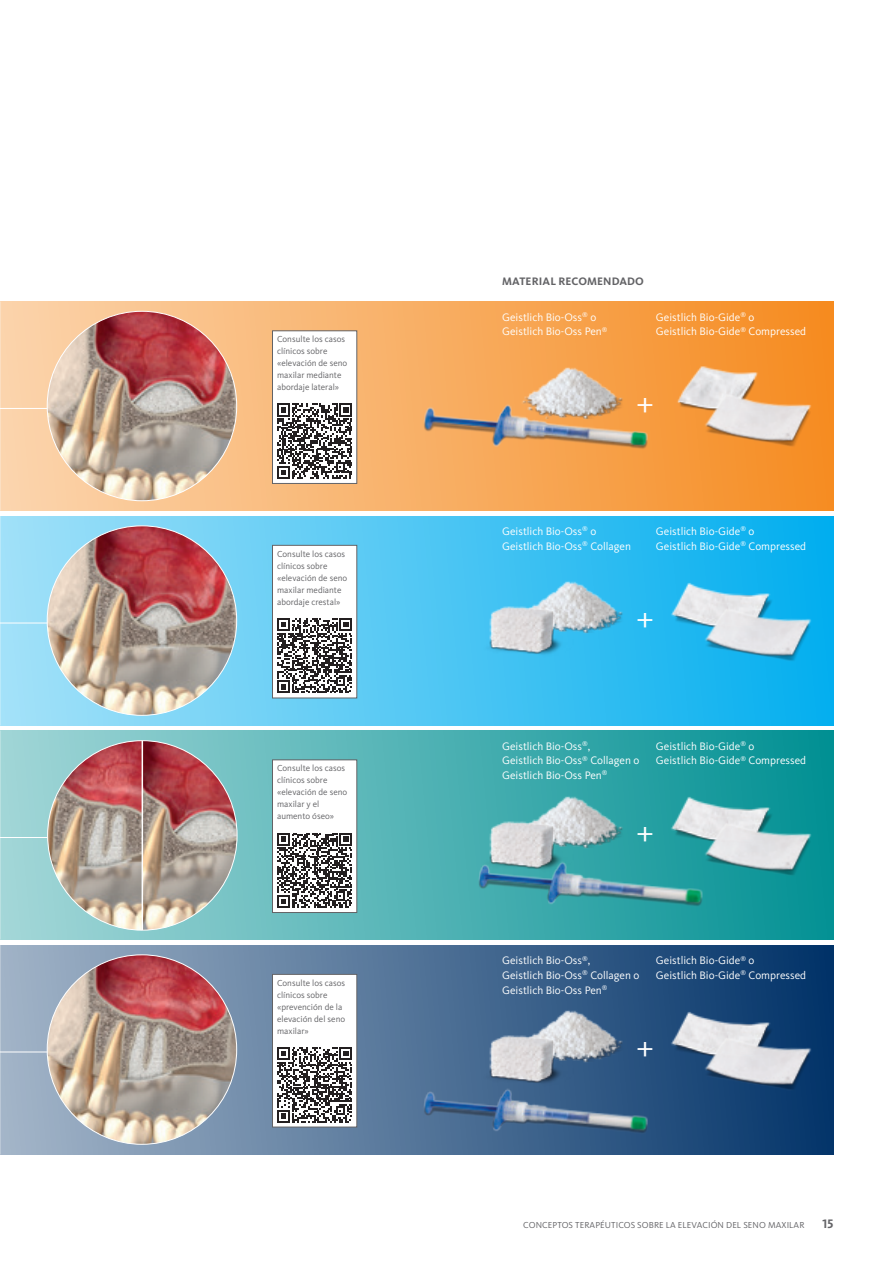
<style>
.page{position:relative;width:893px;height:1263px;background:#fff}
.page>*{position:absolute;margin:0;border:0;box-sizing:border-box;transform-origin:0 0}
.t1{font:30px "Kievit Pro";color:#fff}
.t2{font:700 12.75px "Kievit Pro";color:#636366}
.t3{font:11.25px/14.7px "Kievit Pro";color:#fff}
.t4{font:700 11.25px "Kievit Pro";letter-spacing:.01em;color:#636366}
.t5{font:9px/12px "Kievit Pro";color:#636366}
</style>
<div class="page">
<div style="left:0;top:301px;width:833px;height:210px;background:linear-gradient(to right,#fbd5af,#f68b20)"></div>
<div style="left:0;top:516px;width:833px;height:209px;background:linear-gradient(to right,#a5e2f8,#01aeef)"></div>
<div style="left:0;top:730px;width:833px;height:210px;background:linear-gradient(to right,#a4d7d8,#019093)"></div>
<div style="left:0;top:945px;width:833px;height:209px;background:linear-gradient(to right,#a5b6c9,#003268)"></div>
<div style="left:272px;top:331px;width:85px;height:152px;background:#fff"></div>
<div style="left:272px;top:330px;width:85px;height:154px;border:1px solid #636366"></div>
<div style="left:272px;top:545px;width:85px;height:153px;background:#fff"></div>
<div style="left:272px;top:545px;width:85px;height:153px;border:1px solid #636366"></div>
<div style="left:272px;top:760px;width:85px;height:152px;background:#fff"></div>
<div style="left:272px;top:759px;width:85px;height:154px;border:1px solid #636366"></div>
<div style="left:272px;top:974px;width:85px;height:153px;background:#fff"></div>
<div style="left:272px;top:974px;width:85px;height:153px;border:1px solid #636366"></div>
<img style="left:0;top:301px;width:1px;height:210px">
<img style="left:0;top:516px;width:1px;height:209px">
<img style="left:0;top:730px;width:1px;height:210px">
<img style="left:0;top:945px;width:1px;height:209px">
<hr style="left:0;top:408px;width:121px;height:1px;background:#fff">
<img style="left:47px;top:311px;width:190px;height:190px;border-radius:95px">
<hr style="left:0;top:623px;width:121px;height:1px;background:#fff">
<img style="left:47px;top:526px;width:190px;height:189px;border-radius:95px">
<hr style="left:0;top:837px;width:228px;height:1px;background:#fff">
<hr style="left:0;top:1051px;width:121px;height:1px;background:#fff">
<img style="left:47px;top:955px;width:190px;height:189px;border-radius:95px">
<img style="left:48px;top:741px;width:189px;height:189px">
<hr style="left:142px;top:741px;width:1px;height:189px;background:#fff">
<img style="left:664px;top:346px;width:106px;height:89px">
<img style="left:679px;top:361px;width:155px;height:120px">
<img style="left:519px;top:347px;width:119px;height:18px">
<img style="left:634px;top:558px;width:200px;height:94px">
<img style="left:679px;top:576px;width:155px;height:120px">
<img style="left:519px;top:561px;width:119px;height:90px">
<img style="left:474px;top:595px;width:107px;height:70px">
<img style="left:634px;top:772px;width:200px;height:51px">
<img style="left:679px;top:790px;width:155px;height:120px">
<img style="left:519px;top:776px;width:119px;height:47px">
<img style="left:474px;top:810px;width:107px;height:13px">
<img style="left:634px;top:987px;width:200px;height:94px">
<img style="left:679px;top:1005px;width:155px;height:120px">
<img style="left:519px;top:990px;width:119px;height:60px">
<img style="left:474px;top:1024px;width:107px;height:26px">
<img style="left:402px;top:365px;width:257px;height:93px">
<img style="left:402px;top:1050px;width:257px;height:93px">
<img style="left:457px;top:823px;width:257px;height:93px">
<svg style="left:277px;top:618px;width:75px;height:75px"></svg>
<svg style="left:277px;top:833px;width:75px;height:75px"></svg>
<svg style="left:277px;top:1047px;width:75px;height:75px"></svg>
<svg style="left:277px;top:404px;width:75px;height:75px"></svg>
<p class="t5" style="left:277px;top:333px;width:72px">Consulte los casos clínicos sobre «elevación de seno maxilar mediante abordaje lateral»</p>
<p class="t5" style="left:277px;top:548px;width:72px">Consulte los casos clínicos sobre «elevación de seno maxilar mediante abordaje crestal»</p>
<p class="t5" style="left:277px;top:762px;width:72px">Consulte los casos clínicos sobre «elevación de seno maxilar y el aumento óseo»</p>
<p class="t5" style="left:277px;top:977px;width:70px">Consulte los casos clínicos sobre «prevención de la elevación del seno maxilar»</p>
<p class="t4" style="left:502px;top:275px;width:143px">MATERIAL RECOMENDADO</p>
<p class="t3" style="left:502px;top:309px;width:107px">Geistlich Bio‑Oss<sup>®</sup> o<br>Geistlich Bio‑Oss Pen<sup>®</sup></p>
<p class="t3" style="left:656px;top:309px;width:152px">Geistlich Bio‑Gide<sup>®</sup> o<br>Geistlich Bio‑Gide<sup>®</sup> Compressed</p>
<h1 class="t1" style="left:636px;top:385px;width:19px">+</h1>
<p class="t3" style="left:502px;top:524px;width:130px">Geistlich Bio‑Oss<sup>®</sup> o<br>Geistlich Bio‑Oss<sup>®</sup> Collagen</p>
<p class="t3" style="left:656px;top:524px;width:152px">Geistlich Bio‑Gide<sup>®</sup> o<br>Geistlich Bio‑Gide<sup>®</sup> Compressed</p>
<h1 class="t1" style="left:636px;top:600px;width:19px">+</h1>
<p class="t3" style="left:502px;top:738px;width:139px">Geistlich Bio‑Oss<sup>®</sup>,<br>Geistlich Bio‑Oss<sup>®</sup> Collagen o<br>Geistlich Bio‑Oss Pen<sup>®</sup></p>
<p class="t3" style="left:656px;top:738px;width:152px">Geistlich Bio‑Gide<sup>®</sup> o<br>Geistlich Bio‑Gide<sup>®</sup> Compressed</p>
<h1 class="t1" style="left:636px;top:814px;width:19px">+</h1>
<p class="t3" style="left:502px;top:953px;width:139px">Geistlich Bio‑Oss<sup>®</sup>,<br>Geistlich Bio‑Oss<sup>®</sup> Collagen o<br>Geistlich Bio‑Oss Pen<sup>®</sup></p>
<p class="t3" style="left:656px;top:953px;width:152px">Geistlich Bio‑Gide<sup>®</sup> o<br>Geistlich Bio‑Gide<sup>®</sup> Compressed</p>
<h1 class="t1" style="left:636px;top:1029px;width:19px">+</h1>
<p class="t5" style="left:523px;top:1218px;width:283px">CONCEPTOS TERAPÉUTICOS SOBRE LA ELEVACIÓN DEL SENO MAXILAR</p>
<p class="t2" style="left:822px;top:1215px;width:12px">15</p>
</div>
